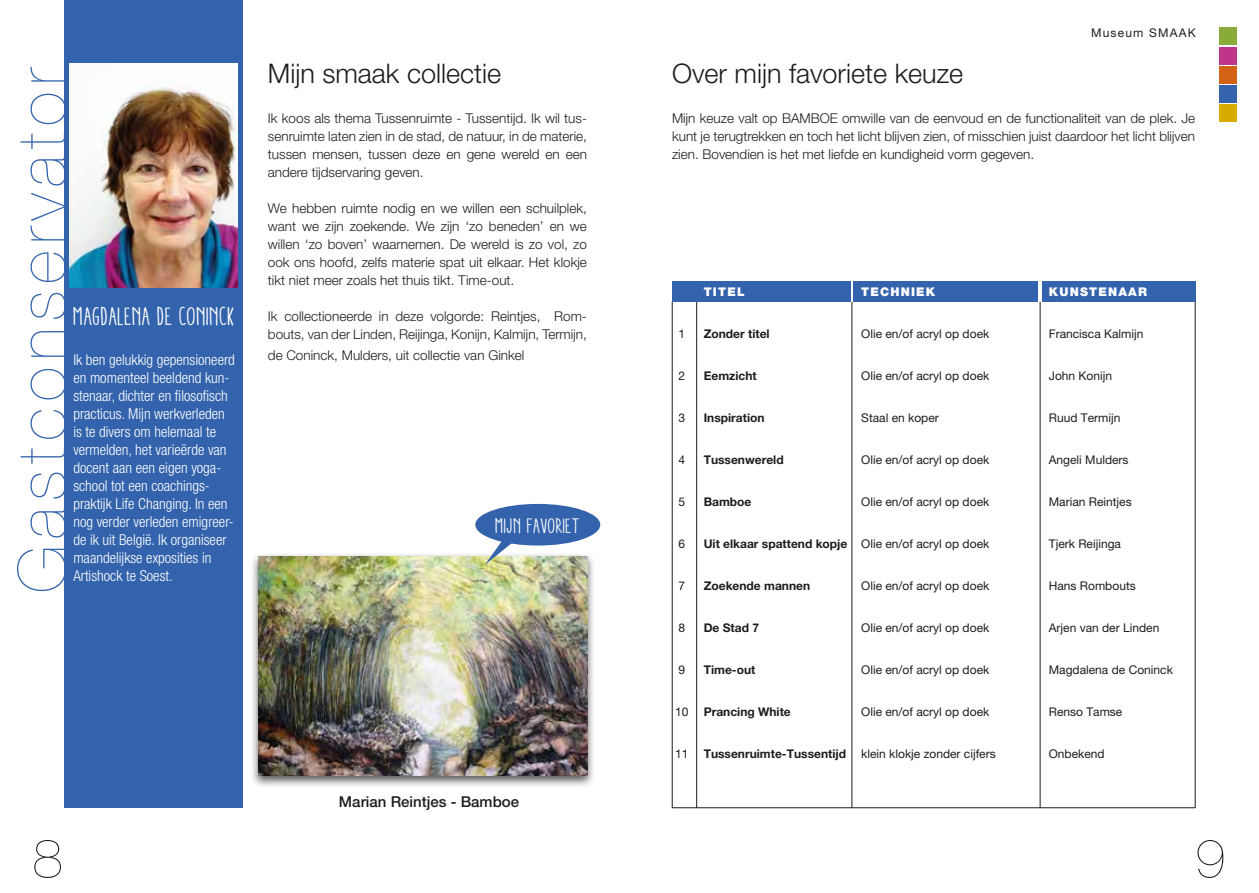
<style>
.page{position:relative;width:1259px;height:893px;background:#fff}
.page>*{position:absolute;margin:0;border:0;box-sizing:border-box;transform-origin:0 0}
.t1{font:200 66px "Helvetica Neue LT Pro";letter-spacing:.1em;color:#3363ac}
.t2{font:200 54px "Helvetica Neue LT Pro";color:#1d1d1b}
.t3{font:300 27px "Helvetica Neue LT Pro";color:#1d1d1b}
.t4{font:condensed 25.5px "Aracne";color:#fff}
.t5{font:condensed 21px "Aracne";color:#fff}
.t6{font:300 condensed 15px/18px "Helvetica Neue LT Pro";color:#fff}
.t7{font:500 15px "Helvetica Neue LT Pro";color:#1d1d1b}
.t8{font:300 13.5px/18px "Helvetica Neue LT Pro";color:#1d1d1b;text-align:justify}
.t9{font:12px "Helvetica Neue LT Pro";color:#1d1d1b}
.t10{font:700 12px "Helvetica Neue LT Pro";color:#1d1d1b}
.t11{font:900 12px "Helvetica Neue LT Pro";letter-spacing:.1em;color:#fff}
.t12{font:12px "Helvetica Neue LT Pro";letter-spacing:.1em;color:#1d1d1b}
.s1{font-weight:400}
</style>
<div class="page">
<hr style="left:851px;top:302px;width:1px;height:506px;background:#1d1d1b">
<hr style="left:696px;top:302px;width:1px;height:506px;background:#1d1d1b">
<hr style="left:672px;top:302px;width:1px;height:506px;background:#1d1d1b">
<hr style="left:1195px;top:302px;width:1px;height:506px;background:#1d1d1b">
<hr style="left:1040px;top:302px;width:1px;height:506px;background:#1d1d1b">
<div style="left:64px;top:0;width:178px;height:808px;background:#3363ac"></div>
<img style="left:69px;top:64px;width:168px;height:224px">
<div style="left:250px;top:552px;width:345px;height:236px;background:#1d1d1b;opacity:.75"></div>
<img style="left:258px;top:556px;width:329px;height:219px">
<div style="left:672px;top:281px;width:178px;height:21px;background:#3363ac"></div>
<div style="left:853px;top:281px;width:185px;height:21px;background:#3363ac"></div>
<div style="left:1041px;top:281px;width:154px;height:21px;background:#3363ac"></div>
<div style="left:475px;top:504px;width:125px;height:42px;background:#3363ac;border-radius:50%"></div>
<svg style="left:485px;top:536px;width:33px;height:29px"></svg>
<div style="left:1219px;top:28px;width:18px;height:17px;background:#88ab39"></div>
<div style="left:1219px;top:47px;width:18px;height:17px;background:#be348b"></div>
<div style="left:1219px;top:66px;width:18px;height:17px;background:#d46316"></div>
<div style="left:1219px;top:85px;width:18px;height:18px;background:#3363ac"></div>
<div style="left:1219px;top:104px;width:18px;height:18px;background:#d7ab00"></div>
<hr style="left:672px;top:807px;width:523px;height:1px;background:#1d1d1b">
<h1 class="t1" style="left:4px;top:593px;width:528px;rotate:-90deg">Gastconservator</h1>
<h3 class="t4" style="left:73px;top:302px;width:164px">MAGDALENA DE CONINCK</h3>
<p class="t6" style="left:73px;top:350px;width:163px">Ik ben gelukkig gepensioneerd en momenteel beeldend kun&shy;stenaar, dichter en filosofisch practicus. Mijn werkverleden is te divers om helemaal te vermelden, het varieërde van docent aan een eigen yoga&shy;school tot een coachings&shy;praktijk Life Changing. In een nog verder verleden emigreer&shy;de ik uit België. Ik organiseer maandelijkse exposities in<br>Artishock te Soest.</p>
<h3 class="t3" style="left:268px;top:57px;width:235px">Mijn smaak collectie</h3>
<p class="t8" style="left:268px;top:109px;width:320px">Ik koos als thema Tussenruimte - Tussentijd. Ik wil tus&shy;senruimte laten zien in de stad, de natuur, in de materie, tussen mensen, tussen deze en gene wereld en een andere tijdservaring geven.</p>
<p class="t8" style="left:268px;top:199px;width:320px">We hebben ruimte nodig en we willen een schuilplek, want we zijn zoekende. We zijn ‘zo beneden’ en we willen ‘zo boven’ waarnemen. De wereld is zo vol, zo ook ons hoofd, zelfs materie spat uit elkaar. Het klokje tikt niet meer zoals het thuis tikt. Time-out.</p>
<p class="t8" style="left:268px;top:307px;width:320px">Ik collectioneerde in deze volgorde: Reintjes, Rom&shy;bouts, van der Linden, Reijinga, Konijn, Kalmijn, Termijn,</p>
<p class="t8" style="left:268px;top:346px;width:258px">de Coninck, Mulders, uit collectie van Ginkel</p>
<h3 class="t5" style="left:495px;top:515px;width:87px">MIJN FAVORIET</h3>
<p class="t7" style="left:339px;top:793px;width:182px">Marian Reintjes - Bamboe</p>
<p class="t12" style="left:1091px;top:26px;width:106px">Museum SMAAK</p>
<h3 class="t3" style="left:672px;top:57px;width:293px">Over mijn favoriete keuze</h3>
<p class="t8" style="left:672px;top:109px;width:525px">Mijn keuze valt op BAMBOE omwille van de eenvoud en de functionaliteit van de plek. Je kunt je terugtrekken en toch het licht blijven zien, of misschien juist daardoor het licht blijven zien. Bovendien is het met liefde en kundigheid vorm gegeven.</p>
<p class="t11" style="left:704px;top:284px;width:42px">TITEL</p>
<p class="t11" style="left:861px;top:284px;width:75px">TECHNIEK</p>
<p class="t11" style="left:1048px;top:284px;width:100px">KUNSTENAAR</p>
<p class="t9" style="left:678px;top:326px;width:8px">1</p>
<p class="t10" style="left:704px;top:326px;width:67px">Zonder titel</p>
<p class="t9" style="left:861px;top:326px;width:130px">Olie en/of acryl op doek</p>
<p class="t9" style="left:1048px;top:326px;width:96px">Francisca Kalmijn</p>
<p class="t9" style="left:678px;top:368px;width:8px">2</p>
<p class="t10" style="left:704px;top:368px;width:55px">Eemzicht</p>
<p class="t9" style="left:861px;top:368px;width:130px">Olie en/of acryl op doek</p>
<p class="t9" style="left:1048px;top:368px;width:65px">John Konijn</p>
<p class="t9" style="left:678px;top:410px;width:8px">3</p>
<p class="t10" style="left:704px;top:410px;width:62px">Inspiration</p>
<p class="t9" style="left:861px;top:410px;width:79px">Staal en koper</p>
<p class="t9" style="left:1048px;top:410px;width:73px">Ruud Termijn</p>
<p class="t9" style="left:678px;top:452px;width:8px">4</p>
<p class="t10" style="left:704px;top:452px;width:81px">Tussenwereld</p>
<p class="t9" style="left:861px;top:452px;width:130px">Olie en/of acryl op doek</p>
<p class="t9" style="left:1048px;top:452px;width:81px">Angeli Mulders</p>
<p class="t9" style="left:678px;top:494px;width:8px">5</p>
<p class="t10" style="left:704px;top:494px;width:49px">Bamboe</p>
<p class="t9" style="left:861px;top:494px;width:130px">Olie en/of acryl op doek</p>
<p class="t9" style="left:1048px;top:494px;width:84px">Marian Reintjes</p>
<p class="t9" style="left:678px;top:536px;width:8px">6</p>
<p class="t10" style="left:704px;top:536px;width:287px">Uit elkaar spattend kopje <span class="s1">Olie en/of acryl op doek</span></p>
<p class="t9" style="left:1048px;top:536px;width:74px">Tjerk Reijinga</p>
<p class="t9" style="left:678px;top:578px;width:8px">7</p>
<p class="t10" style="left:704px;top:578px;width:108px">Zoekende mannen</p>
<p class="t9" style="left:861px;top:578px;width:130px">Olie en/of acryl op doek</p>
<p class="t9" style="left:1048px;top:578px;width:88px">Hans Rombouts</p>
<p class="t9" style="left:678px;top:620px;width:8px">8</p>
<p class="t10" style="left:704px;top:620px;width:57px">De Stad 7</p>
<p class="t9" style="left:861px;top:620px;width:130px">Olie en/of acryl op doek</p>
<p class="t9" style="left:1048px;top:620px;width:112px">Arjen van der Linden</p>
<p class="t9" style="left:678px;top:662px;width:8px">9</p>
<p class="t10" style="left:704px;top:662px;width:53px">Time-out</p>
<p class="t9" style="left:861px;top:662px;width:130px">Olie en/of acryl op doek</p>
<p class="t9" style="left:1048px;top:662px;width:126px">Magdalena de Coninck</p>
<p class="t9" style="left:675px;top:704px;width:15px">10</p>
<p class="t10" style="left:704px;top:704px;width:89px">Prancing White</p>
<p class="t9" style="left:861px;top:704px;width:130px">Olie en/of acryl op doek</p>
<p class="t9" style="left:1048px;top:704px;width:75px">Renso Tamse</p>
<p class="t9" style="left:675px;top:746px;width:15px">11</p>
<p class="t10" style="left:704px;top:746px;width:144px">Tussenruimte-Tussentijd</p>
<p class="t9" style="left:861px;top:746px;width:136px">klein klokje zonder cijfers</p>
<p class="t9" style="left:1048px;top:746px;width:57px">Onbekend</p>
<h2 class="t2" style="left:33px;top:827px;width:32px">8</h2>
<h2 class="t2" style="left:1195px;top:827px;width:32px">9</h2>
</div>
